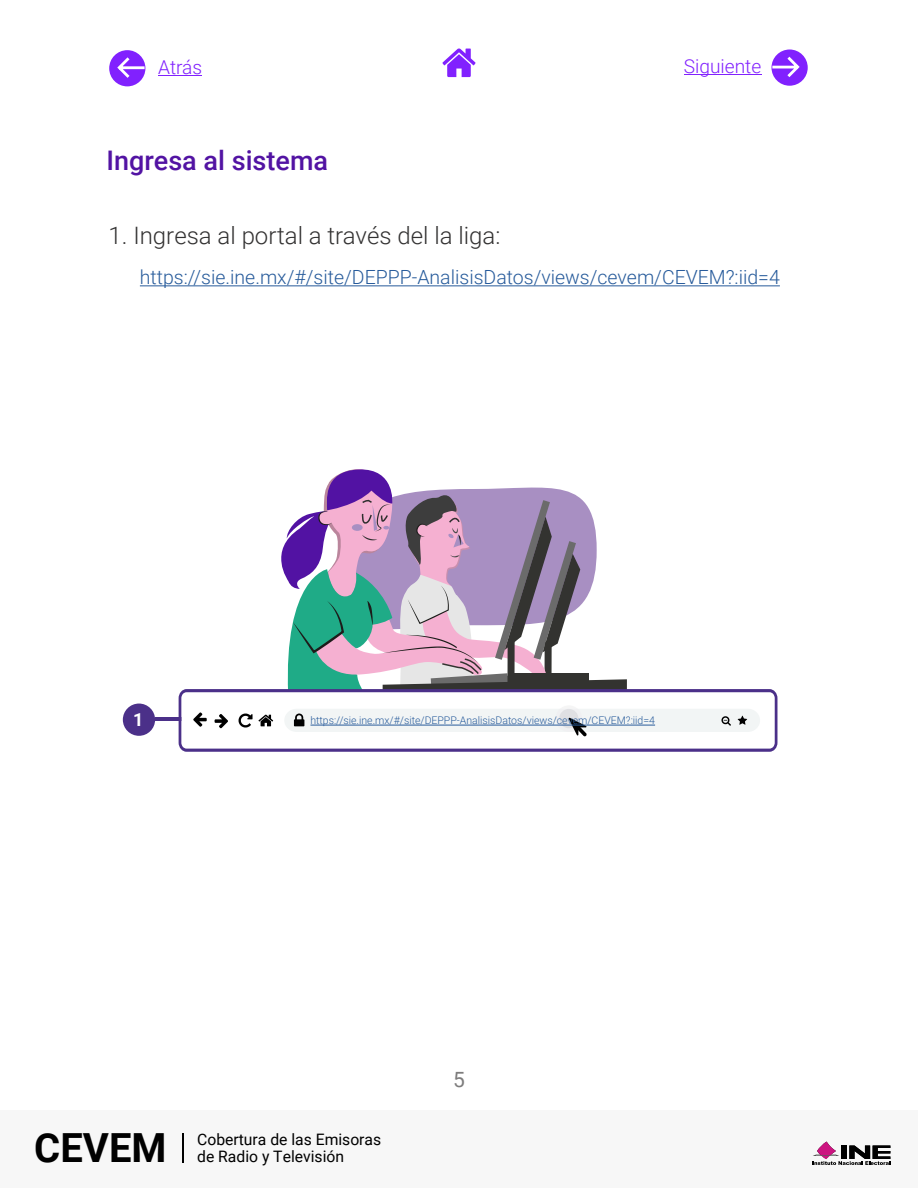
<style>
.page{position:relative;width:918px;height:1188px;background:#fff}
.page>*{position:absolute;margin:0;border:0;box-sizing:border-box;transform-origin:0 0}
.t1{font:700 40.2px "Roboto";color:#000}
.t2{font:500 27px "Roboto";color:#5213a3}
.t3{font:300 24px "Roboto";color:#333232}
.t4{font:21px "Roboto";color:#7d7c7c}
.t5{font:300 19.5px "Roboto";color:#275b9b}
.t6{font:300 19.2px "Roboto";color:#8121fe}
.t7{font:700 18px "Roboto";color:#fff}
.t8{font:15.75px/17.4px "Roboto";color:#000}
.t9{font:300 10.5px "Roboto";color:#275b9b}
</style>
<div class="page">
<svg style="left:442px;top:48px;width:34px;height:29px"></svg>
<div style="left:0;top:1110px;width:918px;height:78px;background:#f7f7f7"></div>
<svg style="left:812px;top:1142px;width:78px;height:23px"></svg>
<svg style="left:183px;top:1133px;width:1px;height:29px"></svg>
<hr style="left:140px;top:285px;width:640px;height:1px;background:#275b9b">
<div style="left:109px;top:50px;width:36px;height:36px;background:#8121fe;border-radius:50%"></div>
<svg style="left:115px;top:54px;width:31px;height:27px"></svg>
<svg style="left:158px;top:75px;width:44px;height:1px"></svg>
<svg style="left:772px;top:49px;width:36px;height:37px"></svg>
<svg style="left:771px;top:54px;width:31px;height:26px"></svg>
<hr style="left:684px;top:74px;width:77px;height:1px;background:#8121fe">
<div style="left:123px;top:704px;width:32px;height:32px;background:#4b3089;border-radius:50%"></div>
<hr style="left:155px;top:717px;width:27px;height:3px;background:#4b3089">
<svg style="left:179px;top:469px;width:598px;height:283px"></svg>
<hr style="left:310px;top:725px;width:345px;height:1px;background:#275b9b">
<p class="t6" style="left:158px;top:53px;width:45px">Atrás</p>
<p class="t6" style="left:684px;top:53px;width:79px">Siguiente</p>
<h2 class="t2" style="left:106px;top:142px;width:223px">Ingresa al sistema</h2>
<p class="t3" style="left:109px;top:219px;width:393px">1. Ingresa al portal a través del la liga:</p>
<p class="t5" style="left:140px;top:264px;width:642px">https://sie.ine.mx/#/site/DEPPP-AnalisisDatos/views/cevem/CEVEM?:iid=4</p>
<p class="t7" style="left:133px;top:707px;width:12px">1</p>
<p class="t9" style="left:310px;top:713px;width:346px">https://sie.ine.mx/#/site/DEPPP-AnalisisDatos/views/cevem/CEVEM?:iid=4</p>
<h1 class="t1" style="left:34px;top:1120px;width:134px">CEVEM</h1>
<p class="t8" style="left:197px;top:1130px;width:186px">Cobertura de las Emisoras de Radio y Televisión</p>
<p class="t4" style="left:453px;top:1065px;width:13px">5</p>
</div>
